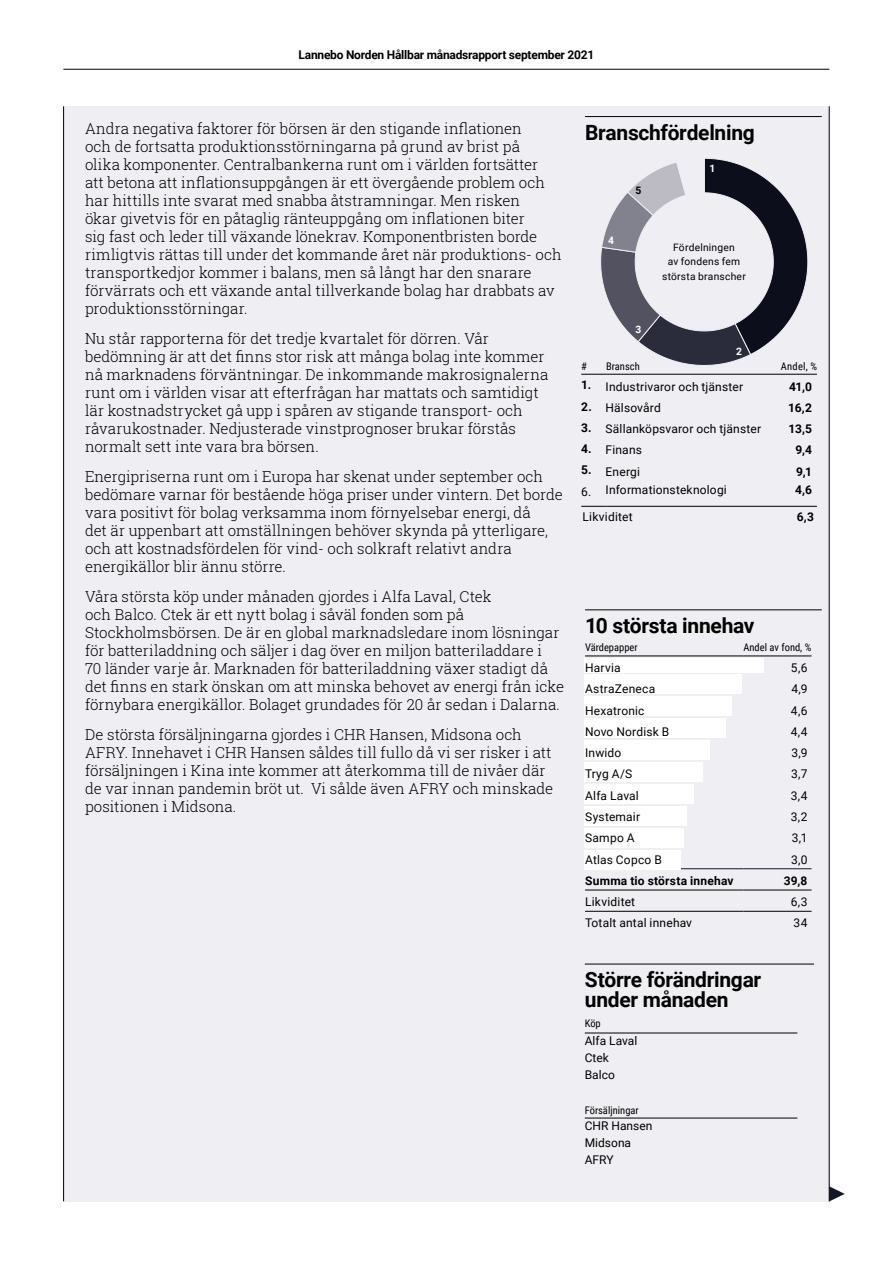
<style>
.page{position:relative;width:893px;height:1263px;background:#fff}
.page>*{position:absolute;margin:0;border:0;box-sizing:border-box;transform-origin:0 0}
.t1{font:700 21px/19.5px "Roboto";letter-spacing:-.015em;color:#000}
.t2{font:300 15px/18px "Roboto Slab";color:#000}
.t3{font:12px/17px "Roboto";letter-spacing:.015em;color:#000}
.t4{font:700 12px/21.3px "Roboto";letter-spacing:-.02em;color:#000;text-align:justify}
.t5{font:700 12px "Roboto";letter-spacing:.02em;color:#000}
.t6{font:10.5px "Roboto Condensed";color:#000}
.t7{font:10.2px/14.1px "Roboto";letter-spacing:.025em;color:#000;text-align:center}
.t8{font:700 10.2px "Roboto";color:#fff}
.t9{font:700 10.2px "Roboto";color:#000}
</style>
<div class="page">
<div style="left:64px;top:106px;width:765px;height:1095px;background:#efeef2"></div>
<svg style="left:830px;top:1186px;width:15px;height:15px"></svg>
<hr style="left:829px;top:106px;width:1px;height:1095px;background:#000">
<hr style="left:63px;top:106px;width:1px;height:1095px;background:#000">
<hr style="left:585px;top:116px;width:237px;height:1px;background:#000">
<hr style="left:585px;top:610px;width:237px;height:1px;background:#000">
<hr style="left:585px;top:868px;width:158px;height:1px;background:#131829">
<hr style="left:743px;top:868px;width:68px;height:1px;background:#131829">
<hr style="left:585px;top:656px;width:158px;height:1px;background:#000">
<hr style="left:743px;top:656px;width:68px;height:1px;background:#000">
<hr style="left:585px;top:890px;width:158px;height:1px;background:#000">
<hr style="left:743px;top:890px;width:68px;height:1px;background:#000">
<hr style="left:585px;top:911px;width:158px;height:1px;background:#000">
<hr style="left:743px;top:911px;width:68px;height:1px;background:#000">
<svg style="left:601px;top:158px;width:207px;height:208px"></svg>
<hr style="left:585px;top:964px;width:229px;height:1px;background:#000">
<hr style="left:585px;top:1033px;width:212px;height:1px;background:#000">
<hr style="left:585px;top:1118px;width:212px;height:1px;background:#000">
<svg style="left:581px;top:506px;width:25px;height:1px"></svg>
<hr style="left:606px;top:506px;width:160px;height:1px;background:#000">
<hr style="left:766px;top:506px;width:51px;height:1px;background:#000">
<hr style="left:606px;top:374px;width:160px;height:1px;background:#000">
<hr style="left:766px;top:374px;width:51px;height:1px;background:#000">
<svg style="left:581px;top:374px;width:25px;height:1px"></svg>
<div style="left:584px;top:658px;width:180px;height:14px;background:#fff"></div>
<div style="left:584px;top:674px;width:157px;height:20px;background:#fff"></div>
<div style="left:584px;top:696px;width:148px;height:20px;background:#fff"></div>
<div style="left:584px;top:718px;width:141px;height:20px;background:#fff"></div>
<div style="left:584px;top:740px;width:125px;height:20px;background:#fff"></div>
<div style="left:584px;top:762px;width:119px;height:20px;background:#fff"></div>
<div style="left:584px;top:784px;width:109px;height:20px;background:#fff"></div>
<div style="left:584px;top:806px;width:103px;height:20px;background:#fff"></div>
<div style="left:584px;top:828px;width:100px;height:19px;background:#fff"></div>
<div style="left:584px;top:850px;width:96px;height:19px;background:#fff"></div>
<hr style="left:63px;top:69px;width:766px;height:1px;background:#000">
<p class="t4" style="left:299px;top:43px;width:297px">Lannebo Norden Hållbar månadsrapport september 2021</p>
<p class="t2" style="left:85px;top:119px;width:478px">Andra negativa faktorer för börsen är den stigande inflationen<br>och de fortsatta produktionsstörningarna på grund av brist på<br>olika komponenter. Centralbankerna runt om i världen fortsätter<br>att betona att inflationsuppgången är ett övergående problem och har hittills inte svarat med snabba åtstramningar. Men risken<br>ökar givetvis för en påtaglig ränteuppgång om inflationen biter<br>sig fast och leder till växande lönekrav. Komponentbristen borde rimligtvis rättas till under det kommande året när produktions- och transportkedjor kommer i balans, men så långt har den snarare förvärrats och ett växande antal tillverkande bolag har drabbats av produktionsstörningar.</p>
<p class="t2" style="left:85px;top:329px;width:465px">Nu står rapporterna för det tredje kvartalet för dörren. Vår bedömning är att det finns stor risk att många bolag inte kommer nå marknadens förväntningar. De inkommande makrosignalerna runt om i världen visar att efterfrågan har mattats och samtidigt lär kostnadstrycket gå upp i spåren av stigande transport- och råvarukostnader. Nedjusterade vinstprognoser brukar förstås normalt sett inte vara bra börsen.</p>
<p class="t2" style="left:85px;top:467px;width:479px">Energipriserna runt om i Europa har skenat under september och bedömare varnar för bestående höga priser under vintern. Det borde vara positivt för bolag verksamma inom förnyelsebar energi, då<br>det är uppenbart att omställningen behöver skynda på ytterligare, och att kostnadsfördelen för vind- och solkraft relativt andra energikällor blir ännu större.</p>
<p class="t2" style="left:85px;top:587px;width:481px">Våra största köp under månaden gjordes i Alfa Laval, Ctek<br>och Balco. Ctek är ett nytt bolag i såväl fonden som på Stockholmsbörsen. De är en global marknadsledare inom lösningar för batteriladdning och säljer i dag över en miljon batteriladdare i<br>70 länder varje år. Marknaden för batteriladdning växer stadigt då det finns en stark önskan om att minska behovet av energi från icke förnybara energikällor. Bolaget grundades för 20 år sedan i Dalarna.</p>
<p class="t2" style="left:85px;top:725px;width:470px">De största försäljningarna gjordes i CHR Hansen, Midsona och AFRY. Innehavet i CHR Hansen såldes till fullo då vi ser risker i att försäljningen i Kina inte kommer att återkomma till de nivåer där de var innan pandemin bröt ut. Vi sålde även AFRY och minskade positionen i Midsona.</p>
<h1 class="t1" style="left:585px;top:122px;width:171px">Branschfördelning</h1>
<p class="t8" style="left:608px;top:234px;width:7px">4</p>
<p class="t9" style="left:636px;top:183px;width:7px">5</p>
<p class="t8" style="left:635px;top:323px;width:7px">3</p>
<p class="t8" style="left:709px;top:161px;width:7px">1</p>
<p class="t7" style="left:662px;top:240px;width:85px">Fördelningen<br>av fondens fem största branscher</p>
<p class="t8" style="left:736px;top:344px;width:7px">2</p>
<p class="t6" style="left:581px;top:358px;width:7px">#</p>
<p class="t6" style="left:606px;top:358px;width:35px">Bransch</p>
<p class="t6" style="left:781px;top:358px;width:38px">Andel, %</p>
<p class="t4" style="left:581px;top:374px;width:12px">1.<br>2.<br>3.<br>4.<br>5.</p>
<p class="t3" style="left:581px;top:482px;width:12px">6.</p>
<p class="t3" style="left:606px;top:377px;width:139px">Industrivaror och tjänster</p>
<p class="t4" style="left:789px;top:375px;width:25px">41,0</p>
<p class="t3" style="left:606px;top:399px;width:57px">Hälsovård</p>
<p class="t4" style="left:788px;top:396px;width:25px">16,2</p>
<p class="t3" style="left:606px;top:420px;width:157px">Sällanköpsvaror och tjänster</p>
<p class="t4" style="left:788px;top:418px;width:25px">13,5</p>
<p class="t3" style="left:606px;top:441px;width:38px">Finans</p>
<p class="t4" style="left:795px;top:439px;width:18px">9,4</p>
<p class="t3" style="left:606px;top:462px;width:36px">Energi</p>
<p class="t4" style="left:796px;top:460px;width:17px">9,1</p>
<p class="t3" style="left:606px;top:481px;width:123px">Informationsteknologi</p>
<p class="t4" style="left:795px;top:479px;width:19px">4,6</p>
<p class="t3" style="left:583px;top:507px;width:52px">Likviditet</p>
<p class="t4" style="left:797px;top:505px;width:19px">6,3</p>
<h1 class="t1" style="left:585px;top:615px;width:171px">10 största innehav</h1>
<p class="t6" style="left:585px;top:640px;width:54px">Värdepapper</p>
<p class="t6" style="left:743px;top:640px;width:69px">Andel av fond, %</p>
<p class="t3" style="left:585px;top:659px;width:37px">Harvia</p>
<p class="t3" style="left:791px;top:659px;width:18px">5,6</p>
<p class="t3" style="left:585px;top:680px;width:72px">AstraZeneca</p>
<p class="t3" style="left:791px;top:680px;width:18px">4,9</p>
<p class="t3" style="left:585px;top:701px;width:61px">Hexatronic</p>
<p class="t3" style="left:791px;top:701px;width:18px">4,6</p>
<p class="t3" style="left:585px;top:723px;width:86px">Novo Nordisk B</p>
<p class="t3" style="left:791px;top:723px;width:18px">4,4</p>
<p class="t3" style="left:585px;top:744px;width:38px">Inwido</p>
<p class="t3" style="left:791px;top:744px;width:17px">3,9</p>
<p class="t3" style="left:585px;top:765px;width:49px">Tryg A/S</p>
<p class="t3" style="left:791px;top:765px;width:18px">3,7</p>
<p class="t3" style="left:585px;top:786px;width:55px">Alfa Laval</p>
<p class="t3" style="left:791px;top:786px;width:18px">3,4</p>
<p class="t3" style="left:585px;top:808px;width:56px">Systemair</p>
<p class="t3" style="left:791px;top:808px;width:18px">3,2</p>
<p class="t3" style="left:585px;top:829px;width:51px">Sampo A</p>
<p class="t3" style="left:792px;top:829px;width:17px">3,1</p>
<p class="t3" style="left:585px;top:850px;width:78px">Atlas Copco B</p>
<p class="t3" style="left:791px;top:850px;width:18px">3,0</p>
<p class="t5" style="left:585px;top:872px;width:150px">Summa tio största innehav</p>
<p class="t4" style="left:784px;top:869px;width:25px">39,8</p>
<p class="t3" style="left:585px;top:893px;width:52px">Likviditet</p>
<p class="t3" style="left:791px;top:893px;width:18px">6,3</p>
<p class="t3" style="left:585px;top:914px;width:108px">Totalt antal innehav</p>
<p class="t3" style="left:794px;top:914px;width:15px">34</p>
<h1 class="t1" style="left:585px;top:969px;width:178px">Större förändringar under månaden</h1>
<p class="t6" style="left:585px;top:1015px;width:18px">Köp</p>
<p class="t3" style="left:585px;top:1032px;width:54px">Alfa Laval<br>Ctek<br>Balco</p>
<p class="t6" style="left:585px;top:1103px;width:55px">Försäljningar</p>
<p class="t3" style="left:585px;top:1117px;width:69px">CHR Hansen<br>Midsona<br>AFRY</p>
</div>
